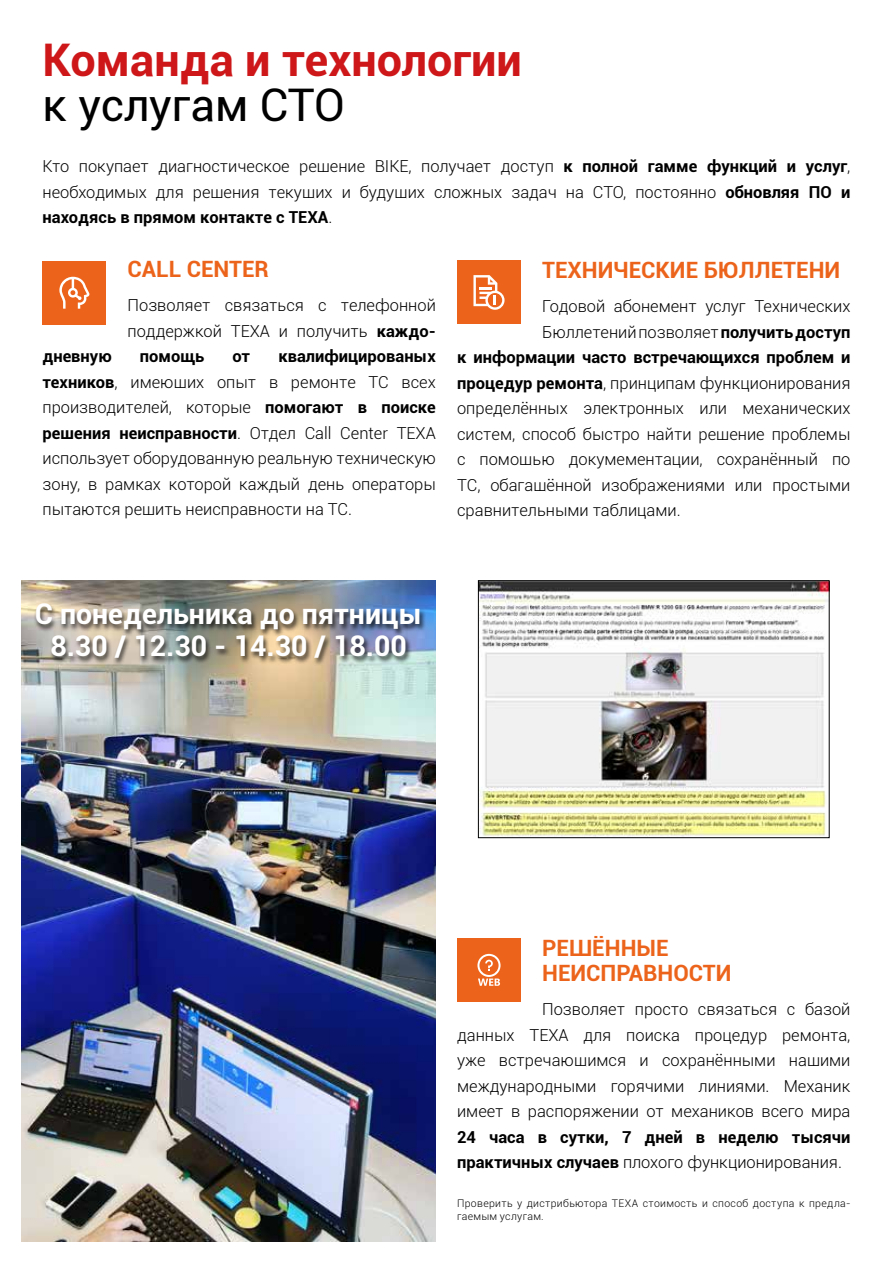
<style>
.page{position:relative;width:893px;height:1263px;background:#fff}
.page>*{position:absolute;margin:0;border:0;box-sizing:border-box;transform-origin:0 0}
.t1{font:700 45px "Roboto";color:#cd1719}
.t2{font:45px "Roboto";color:#000}
.t3{font:700 28.5px/31.5px "Roboto";color:#fff;text-align:center}
.t4{font:700 22.5px/25.5px "Roboto";color:#ec641b}
.t5{font:300 16.5px/25.5px "Roboto";color:#000;text-align:justify}
.t6{font:700 16.5px/25.5px "Roboto";color:#000}
.t7{font:300 10.5px/13.5px "Roboto";letter-spacing:.03em;color:#000}
.s1{font-weight:700}
.s2{font-weight:300}
</style>
<div class="page">
<div style="left:43px;top:261px;width:63px;height:64px;background:#ec641b"></div>
<svg style="left:59px;top:277px;width:31px;height:32px"></svg>
<div style="left:457px;top:938px;width:64px;height:64px;background:#ec641b"></div>
<svg style="left:477px;top:954px;width:24px;height:32px"></svg>
<img style="left:480px;top:582px;width:347px;height:254px">
<div style="left:478px;top:580px;width:351px;height:258px;border:1px solid #000"></div>
<div style="left:457px;top:260px;width:64px;height:64px;background:#ec641b"></div>
<svg style="left:473px;top:275px;width:32px;height:35px"></svg>
<img style="left:21px;top:580px;width:415px;height:662px">
<div style="left:33px;top:603px;width:393px;height:63px;background:#000;opacity:.75"></div>
<h1 class="t1" style="left:43px;top:29px;width:481px">Команда и технологии</h1>
<h1 class="t2" style="left:43px;top:74px;width:304px">к услугам СТО</h1>
<p class="t5" style="left:43px;top:153px;width:809px">Кто покупает диагностическое решение BIKE, получает доступ <span class="s1">к полной гамме функций и услуг</span>, необходимых для решения текущих и будущих сложных задач на СТО, постоянно <span class="s1">обновляя ПО и находясь в прямом контакте с TEXA</span>.</p>
<h3 class="t4" style="left:542px;top:256px;width:300px">ТЕХНИЧЕСКИЕ БЮЛЛЕТЕНИ</h3>
<p class="t5" style="left:542px;top:293px;width:310px">Годовой абонемент услуг Технических</p>
<p class="t5" style="left:542px;top:318px;width:310px">Бюллетений позволяет <span class="s1">получить доступ</span></p>
<p class="t6" style="left:457px;top:344px;width:395px">к информации часто встречающихся проблем и</p>
<p class="t5" style="left:457px;top:369px;width:395px"><span class="s1">процедур ремонта</span>, принципам функционирования</p>
<p class="t5" style="left:457px;top:395px;width:395px">определённых электронных или механических</p>
<p class="t5" style="left:457px;top:420px;width:395px">систем, способ быстро найти решение проблемы</p>
<p class="t5" style="left:457px;top:446px;width:395px">с помощью докумементации, сохранённый по</p>
<p class="t5" style="left:457px;top:471px;width:395px">ТС, обагащённой изображениями или простыми</p>
<p class="t5" style="left:457px;top:497px;width:225px">сравнительными таблицами.</p>
<h3 class="t4" style="left:128px;top:256px;width:143px">CALL CENTER</h3>
<p class="t5" style="left:128px;top:292px;width:310px">Позволяет связаться с телефонной поддержкой TEXA и получить <span class="s1">каждо-</span></p>
<p class="t5" style="left:43px;top:343px;width:395px;text-indent:236px"><span class="s1">квалифицированых техников</span>, имеющих опыт в ремонте ТС всех производителей, которые <span class="s1">помогают в поиске решения неисправности</span>. Отдел Call Center TEXA использует оборудованную реальную техническую зону, в рамках которой каждый день операторы пытаются решить неисправности на ТС.</p>
<p class="t6" style="left:43px;top:343px;width:71px">дневную</p>
<p class="t6" style="left:140px;top:343px;width:66px">помощь</p>
<p class="t6" style="left:232px;top:343px;width:19px">от</p>
<h2 class="t3" style="left:35px;top:597px;width:389px">С понедельника до пятницы<br>8.30 / 12.30 - 14.30 / 18.00</h2>
<h3 class="t4" style="left:542px;top:934px;width:191px">РЕШЁННЫЕ<br>НЕИСПРАВНОСТИ</h3>
<p class="t5" style="left:457px;top:996px;width:395px;text-indent:85px">Позволяет просто связаться с базой данных TEXA для поиска процедур ремонта, уже встречающимся и сохранёнными нашими международными горячими линиями. Механик имеет в распоряжении от механиков всего мира</p>
<p class="t6" style="left:457px;top:1123px;width:395px">24 часа в сутки, 7 дней в неделю тысячи практичных случаев <span class="s2">плохого функционирования.</span></p>
<p class="t7" style="left:457px;top:1196px;width:395px">Проверить у дистрибьютора TEXA стоимость и способ доступа к предла&shy;гаемым услугам.</p>
</div>
